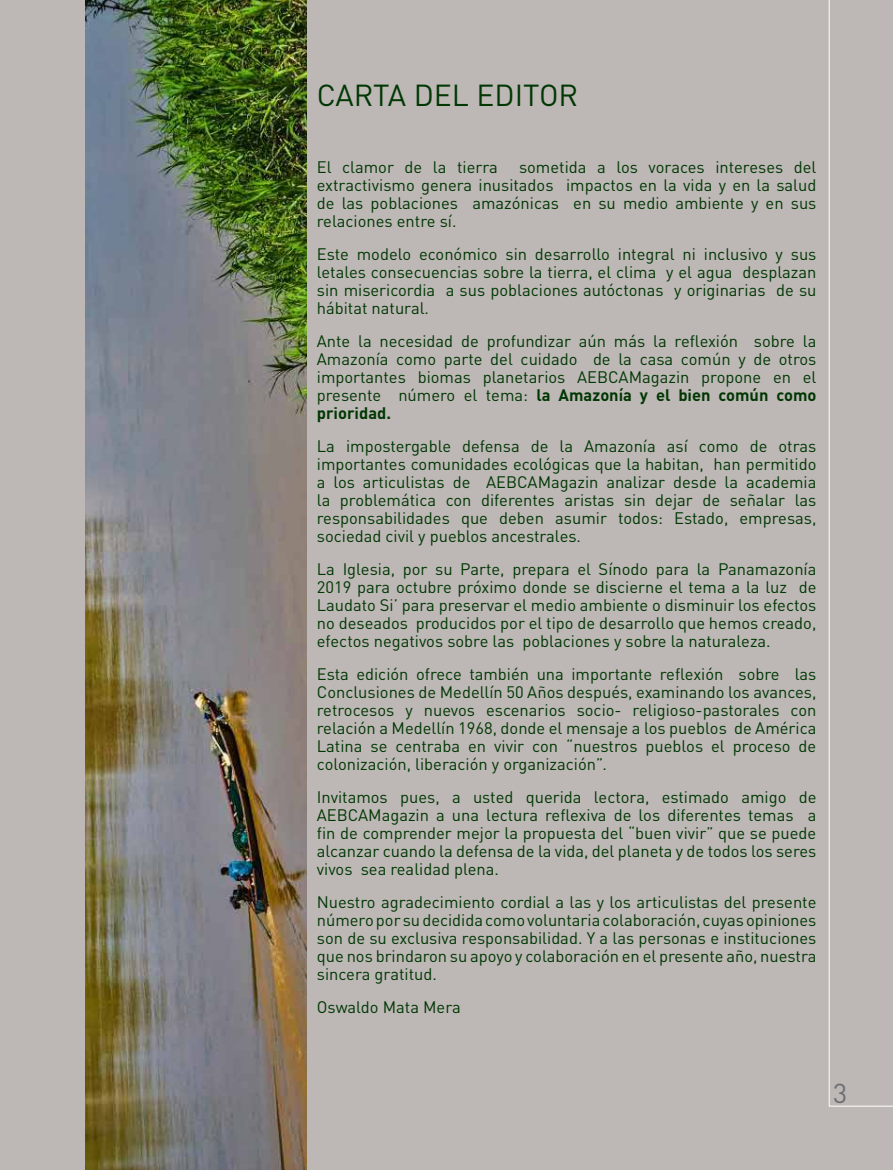
<style>
.page{position:relative;width:893px;height:1170px;background:#fff}
.page>*{position:absolute;margin:0;border:0;box-sizing:border-box;transform-origin:0 0}
.t1{font:30px "DIN Pro";color:#003703}
.t2{font:27px "DIN Pro";color:#6d6e71}
.t3{font:16.5px/18px "DIN Pro";color:#003703;text-align:justify}
.s1{font-weight:700}
</style>
<div class="page">
<div style="left:0;top:0;width:893px;height:1169px;background:#bdb7b5"></div>
<svg style="left:829px;top:0;width:64px;height:1106px"></svg>
<img style="left:85px;top:0;width:221px;height:1169px">
<h1 class="t1" style="left:317px;top:72px;width:263px">CARTA DEL EDITOR</h1>
<p class="t3" style="left:317px;top:156px;width:501px;text-indent:202px">sometida a los voraces intereses del extractivismo genera inusitados impactos en la vida y en la salud de las poblaciones amazónicas en su medio ambiente y en sus relaciones entre sí.</p>
<p class="t3" style="left:317px;top:243px;width:501px">Este modelo económico sin desarrollo integral ni inclusivo y sus letales consecuencias sobre la tierra, el clima y el agua desplazan sin misericordia a sus poblaciones autóctonas y originarias de su hábitat natural.</p>
<p class="t3" style="left:317px;top:330px;width:501px">Ante la necesidad de profundizar aún más la reflexión sobre la Amazonía como parte del cuidado de la casa común y de otros importantes biomas planetarios AEBCAMagazin propone en el presente número el tema: <span class="s1">la Amazonía y el bien común como prioridad.</span></p>
<p class="t3" style="left:317px;top:435px;width:501px">La impostergable defensa de la Amazonía así como de otras importantes comunidades ecológicas que la habitan, han permitido a los articulistas de AEBCAMagazin analizar desde la academia la problemática con diferentes aristas sin dejar de señalar las responsabilidades que deben asumir todos: Estado, empresas, sociedad civil y pueblos ancestrales.</p>
<p class="t3" style="left:317px;top:558px;width:501px">La Iglesia, por su Parte, prepara el Sínodo para la Panamazonía 2019 para octubre próximo donde se discierne el tema a la luz de Laudato Si’ para preservar el medio ambiente o disminuir los efectos no deseados producidos por el tipo de desarrollo que hemos creado, efectos negativos sobre las poblaciones y sobre la naturaleza.</p>
<p class="t3" style="left:317px;top:663px;width:501px">Esta edición ofrece también una importante reflexión sobre las Conclusiones de Medellín 50 Años después, examinando los avances, retrocesos y nuevos escenarios socio- religioso-pastorales con relación a Medellín 1968, donde el mensaje a los pueblos de América Latina se centraba en vivir con “nuestros pueblos el proceso de colonización, liberación y organización”.</p>
<p class="t3" style="left:317px;top:786px;width:501px">Invitamos pues, a usted querida lectora, estimado amigo de AEBCAMagazin a una lectura reflexiva de los diferentes temas a fin de comprender mejor la propuesta del “buen vivir” que se puede alcanzar cuando la defensa de la vida, del planeta y de todos los seres vivos sea realidad plena.</p>
<p class="t3" style="left:317px;top:891px;width:501px">Nuestro agradecimiento cordial a las y los articulistas del presente número por su decidida como voluntaria colaboración, cuyas opiniones son de su exclusiva responsabilidad. Y a las personas e instituciones que nos brindaron su apoyo y colaboración en el presente año, nuestra sincera gratitud.</p>
<p class="t3" style="left:317px;top:996px;width:145px">Oswaldo Mata Mera</p>
<p class="t3" style="left:317px;top:156px;width:182px">El clamor de la tierra</p>
<h2 class="t2" style="left:833px;top:1071px;width:16px">3</h2>
</div>
